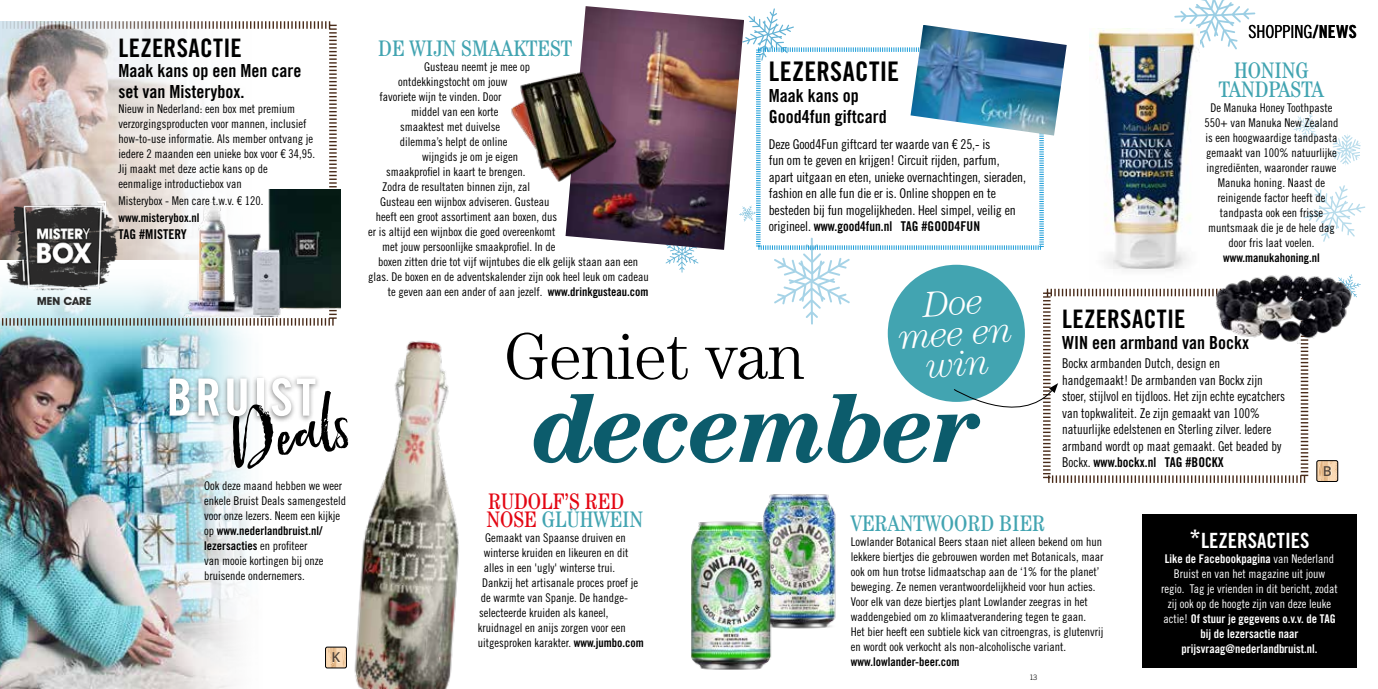
<style>
.page{position:relative;width:1378px;height:689px;background:#fff}
.page>*{position:absolute;margin:0;border:0;box-sizing:border-box;transform-origin:0 0}
.t1{font:italic 700 100.2px "Century Std";letter-spacing:-.03em;color:#0c5c6c}
.t2{font:91.65px "Hello Sunshine";color:#000}
.t3{font:300 66.15px "Century Std";letter-spacing:-.01em;color:#000}
.t4{font:51.45px "Trade Gothic LT Std Bd Cn 20";letter-spacing:.06em;color:#fff}
.t5{font:italic 300 35.85px/30.5px "Century LT";color:#fff;text-align:center}
.t6{font:27px "Trade Gothic LT Std Bd Cn 20";letter-spacing:.01em;color:#000}
.t7{font:25.5px "Trade Gothic LT Std Bd Cn 20";letter-spacing:.01em;color:#000}
.t8{font:condensed 22.5px/18px "Century LT";color:#42a4b1;text-align:center}
.t9{font:condensed 22.5px/18px "Century LT";color:#e30613}
.t10{font:21px "Trade Gothic LT Std Bd Cn 20";color:#fff}
.t11{font:18px/21px "Trade Gothic LT Std Bd Cn 20";color:#000}
.t12{font:18px "Trade Gothic LT Std Cn 18";color:#000}
.t13{font:13.5px/16.5px "Trade Gothic LT Std Cn 18";color:#000;scale:.95 1}
.t14{font:13.5px/16.5px "Trade Gothic LT Std Cn 18";color:#000}
.t15{font:13.5px "Trade Gothic LT Std Bd Cn 20";color:#000;scale:.95 1}
.t16{font:13.5px "Trade Gothic LT Std Bd Cn 20";color:#000}
.t17{font:12px/15px "Trade Gothic LT Std Cn 18";color:#000}
.t18{font:12px/15px "Trade Gothic LT Std Bd Cn 20";color:#fff;text-align:center}
.t19{font:12px/15px "Trade Gothic LT Std Bd Cn 20";color:#000}
.t20{font:12px/15px "Trade Gothic LT Std Cn 18";color:#fff;text-align:center}
.t21{font:300 7.5px "Trade Gothic LT Std";color:#000}
.s1{font-size:76.05px}
.s2{font-family:"Trade Gothic LT Std Cn 18"}
.s3{font-family:"Trade Gothic LT Std Bd Cn 20"}
.s4{color:#42a4b1}
.s5{font-size:25.5px}
</style>
<div class="page">
<img style="left:0;top:327px;width:249px;height:362px">
<div style="left:164px;top:374px;width:157px;height:50px;background:#000;opacity:.5"></div>
<img style="left:297px;top:341px;width:162px;height:348px">
<img style="left:691px;top:522px;width:81px;height:148px">
<svg style="left:0;top:24px;width:337px;height:303px"></svg>
<img style="left:0;top:21px;width:336px;height:238px">
<img style="left:7px;top:202px;width:111px;height:102px">
<img style="left:565px;top:6px;width:124px;height:239px">
<img style="left:511px;top:57px;width:129px;height:177px">
<img style="left:176px;top:189px;width:164px;height:127px">
<svg style="left:325px;top:647px;width:22px;height:21px"></svg>
<div style="left:325px;top:647px;width:22px;height:21px;border:1px solid #000;border-radius:2px"></div>
<svg style="left:744px;top:8px;width:50px;height:39px"></svg>
<svg style="left:1174px;top:0;width:81px;height:50px"></svg>
<svg style="left:774px;top:251px;width:76px;height:73px"></svg>
<svg style="left:1351px;top:274px;width:10px;height:24px"></svg>
<svg style="left:1293px;top:113px;width:28px;height:27px"></svg>
<svg style="left:665px;top:235px;width:33px;height:38px"></svg>
<svg style="left:1303px;top:185px;width:62px;height:57px"></svg>
<svg style="left:1332px;top:134px;width:28px;height:31px"></svg>
<svg style="left:744px;top:206px;width:11px;height:16px"></svg>
<div style="left:1142px;top:514px;width:214px;height:154px;background:#000"></div>
<svg style="left:1043px;top:288px;width:266px;height:195px"></svg>
<img style="left:1212px;top:274px;width:139px;height:69px">
<img style="left:705px;top:494px;width:131px;height:137px">
<img style="left:1089px;top:29px;width:110px;height:242px">
<svg style="left:755px;top:47px;width:289px;height:204px"></svg>
<div style="left:888px;top:265px;width:137px;height:137px;background:#42a4b1;border-radius:50%"></div>
<img style="left:689px;top:15px;width:55px;height:235px">
<img style="left:910px;top:25px;width:156px;height:111px">
<svg style="left:953px;top:383px;width:105px;height:46px"></svg>
<svg style="left:1326px;top:462px;width:12px;height:20px"></svg>
<img style="left:1318px;top:462px;width:8px;height:18px">
<div style="left:1316px;top:460px;width:22px;height:22px;border:1px solid #000;border-radius:2px"></div>
<h3 class="t7" style="left:118px;top:32px;width:125px">LEZERSACTIE</h3>
<h3 class="t11" style="left:118px;top:60px;width:184px">Maak kans op een Men care set van Misterybox.</h3>
<p class="t17" style="left:118px;top:101px;width:198px">Nieuw in Nederland: een box met premium verzorgingsproducten voor mannen, inclusief how-to-use informatie. Als member ontvang je iedere 2 maanden een unieke box voor € 34,95.<br>Jij maakt met deze actie kans op de<br>eenmalige introductiebox van</p>
<p class="t17" style="left:118px;top:193px;width:147px">Misterybox - Men care t.w.v. € 120.</p>
<p class="t19" style="left:118px;top:210px;width:82px">www.misterybox.nl</p>
<p class="t16" style="left:118px;top:225px;width:70px">TAG #MISTERY</p>
<h3 class="t4" style="left:167px;top:366px;width:151px">BRUIST</h3>
<h2 class="t2" style="left:221px;top:392px;width:121px;rotate:-11deg">Deal<span class="s1">s</span></h2>
<p class="t17" style="left:204px;top:478px;width:143px">Ook deze maand hebben we weer enkele Bruist Deals samengesteld voor onze lezers. Neem een kijkje</p>
<p class="t19" style="left:204px;top:523px;width:120px"><span class="s2">op</span> www.nederlandbruist.nl/ lezersacties <span class="s2">en profiteer</span></p>
<p class="t17" style="left:204px;top:553px;width:121px">van mooie kortingen bij onze bruisende ondernemers.</p>
<h3 class="t8" style="left:378px;top:39px;width:195px">DE WIJN SMAAKTEST</h3>
<p class="t17" style="left:424px;top:59px;width:107px">Gusteau neemt je mee op</p>
<p class="t17" style="left:398px;top:74px;width:111px">ontdekkingstocht om jouw</p>
<p class="t17" style="left:380px;top:89px;width:123px">favoriete wijn te vinden. Door</p>
<p class="t17" style="left:411px;top:104px;width:89px">middel van een korte</p>
<p class="t17" style="left:400px;top:119px;width:101px">smaaktest met duivelse</p>
<p class="t17" style="left:400px;top:134px;width:109px">dilemma’s helpt de online</p>
<p class="t17" style="left:422px;top:149px;width:97px">wijngids je om je eigen</p>
<p class="t17" style="left:386px;top:164px;width:141px">smaakprofiel in kaart te brengen.</p>
<p class="t17" style="left:382px;top:179px;width:149px">Zodra de resultaten binnen zijn, zal</p>
<p class="t17" style="left:380px;top:194px;width:171px">Gusteau een wijnbox adviseren. Gusteau</p>
<p class="t17" style="left:376px;top:209px;width:183px">heeft een groot assortiment aan boxen, dus</p>
<p class="t17" style="left:368px;top:224px;width:189px">er is altijd een wijnbox die goed overeenkomt</p>
<p class="t17" style="left:382px;top:239px;width:175px">met jouw persoonlijke smaakprofiel. In de</p>
<p class="t17" style="left:378px;top:254px;width:261px">boxen zitten drie tot vijf wijntubes die elk gelijk staan aan een</p>
<p class="t17" style="left:368px;top:269px;width:282px">glas. De boxen en de adventskalender zijn ook heel leuk om cadeau</p>
<p class="t17" style="left:388px;top:284px;width:262px">te geven aan een ander of aan jezelf. <span class="s3">www.drinkgusteau.com</span></p>
<h3 class="t6" style="left:769px;top:55px;width:132px">LEZERSACTIE</h3>
<h3 class="t11" style="left:769px;top:85px;width:119px">Maak kans op<br>Good4fun giftcard</h3>
<p class="t14" style="left:769px;top:135px;width:259px">Deze Good4Fun giftcard ter waarde van € 25,- is<br>fun om te geven en krijgen! Circuit rijden, parfum, apart uitgaan en eten, unieke overnachtingen, sieraden, fashion en alle fun die er is. Online shoppen en te besteden bij fun mogelijkheden. Heel simpel, veilig en</p>
<p class="t15" style="left:769px;top:218px;width:224px"><span class="s2">origineel.</span> www.good4fun.nl TAG #GOOD4FUN</p>
<h3 class="t5" style="left:896px;top:291px;width:115px;rotate:-4deg">Doe mee en win</h3>
<h3 class="t3" style="left:504px;top:318px;width:302px">Geniet van</h3>
<h1 class="t1" style="left:534px;top:369px;width:448px">december</h1>
<h3 class="t12" style="left:1248px;top:21px;width:110px">SHOPPING<span class="s3">/NEWS</span></h3>
<h3 class="t8" style="left:1219px;top:62px;width:107px">HONING<br>TANDPASTA</h3>
<p class="t17" style="left:1204px;top:100px;width:135px;text-align:center">De Manuka Honey Toothpaste<br>550+ van Manuka New Zealand is een hoogwaardige tandpasta gemaakt van 100% natuurlijke ingrediënten, waaronder rauwe<br>Manuka honing. Naast de reinigende factor heeft de tandpasta ook een frisse muntsmaak die je de hele dag door fris laat voelen.</p>
<p class="t19" style="left:1223px;top:250px;width:98px">www.manukahoning.nl</p>
<h3 class="t7" style="left:1062px;top:303px;width:125px">LEZERSACTIE</h3>
<h3 class="t11" style="left:1062px;top:332px;width:188px">WIN een armband van Bockx</h3>
<p class="t13" style="left:1062px;top:355px;width:236px">Bockx armbanden Dutch, design en handgemaakt! De armbanden van Bockx zijn stoer, stijlvol en tijdloos. Het zijn echte eycatchers van topkwaliteit. Ze zijn gemaakt van 100% natuurlijke edelstenen en Sterling zilver. Iedere armband wordt op maat gemaakt. Get beaded by</p>
<p class="t15" style="left:1062px;top:454px;width:172px"><span class="s2">Bockx.</span> www.bockx.nl TAG #BOCKX</p>
<h3 class="t9" style="left:487px;top:492px;width:158px">RUDOLF’S RED<br>NOSE <span class="s4">GLÜHWEIN</span></h3>
<p class="t17" style="left:485px;top:530px;width:142px">Gemaakt van Spaanse druiven en</p>
<p class="t17" style="left:484px;top:545px;width:146px">winterse kruiden en likeuren en dit</p>
<p class="t17" style="left:484px;top:560px;width:133px">alles in een 'ugly' winterse trui.</p>
<p class="t17" style="left:482px;top:575px;width:157px">Dankzij het artisanale proces proef je</p>
<p class="t17" style="left:481px;top:590px;width:149px">de warmte van Spanje. De handge-</p>
<p class="t17" style="left:479px;top:605px;width:131px">selecteerde kruiden als kaneel,</p>
<p class="t17" style="left:478px;top:620px;width:149px">kruidnagel en anijs zorgen voor een</p>
<p class="t17" style="left:478px;top:635px;width:168px">uitgesproken karakter. <span class="s3">www.jumbo.com</span></p>
<h3 class="t8" style="left:851px;top:514px;width:196px">VERANTWOORD BIER</h3>
<p class="t17" style="left:851px;top:534px;width:254px">Lowlander Botanical Beers staan niet alleen bekend om hun lekkere biertjes die gebrouwen worden met Botanicals, maar ook om hun trotse lidmaatschap aan de ‘1% for the planet’ beweging. Ze nemen verantwoordelijkheid voor hun acties.<br>Voor elk van deze biertjes plant Lowlander zeegras in het waddengebied om zo klimaatverandering tegen te gaan.<br>Het bier heeft een subtiele kick van citroengras, is glutenvrij en wordt ook verkocht als non-alcoholische variant.</p>
<p class="t19" style="left:851px;top:654px;width:110px">www.lowlander-beer.com</p>
<p class="t21" style="left:1029px;top:672px;width:9px">13</p>
<h3 class="t10" style="left:1189px;top:527px;width:121px"><span class="s5">*</span>LEZERSACTIES</h3>
<p class="t18" style="left:1165px;top:551px;width:171px">Like de Facebookpagina <span class="s2">van Nederland</span></p>
<p class="t20" style="left:1161px;top:566px;width:178px">Bruist en van het magazine uit jouw regio. Tag je vrienden in dit bericht, zodat zij ook op de hoogte zijn van deze leuke</p>
<p class="t18" style="left:1163px;top:611px;width:174px"><span class="s2">actie!</span> Of stuur je gegevens o.v.v. de TAG bij de lezersactie naar prijsvraag@nederlandbruist.nl.</p>
</div>
